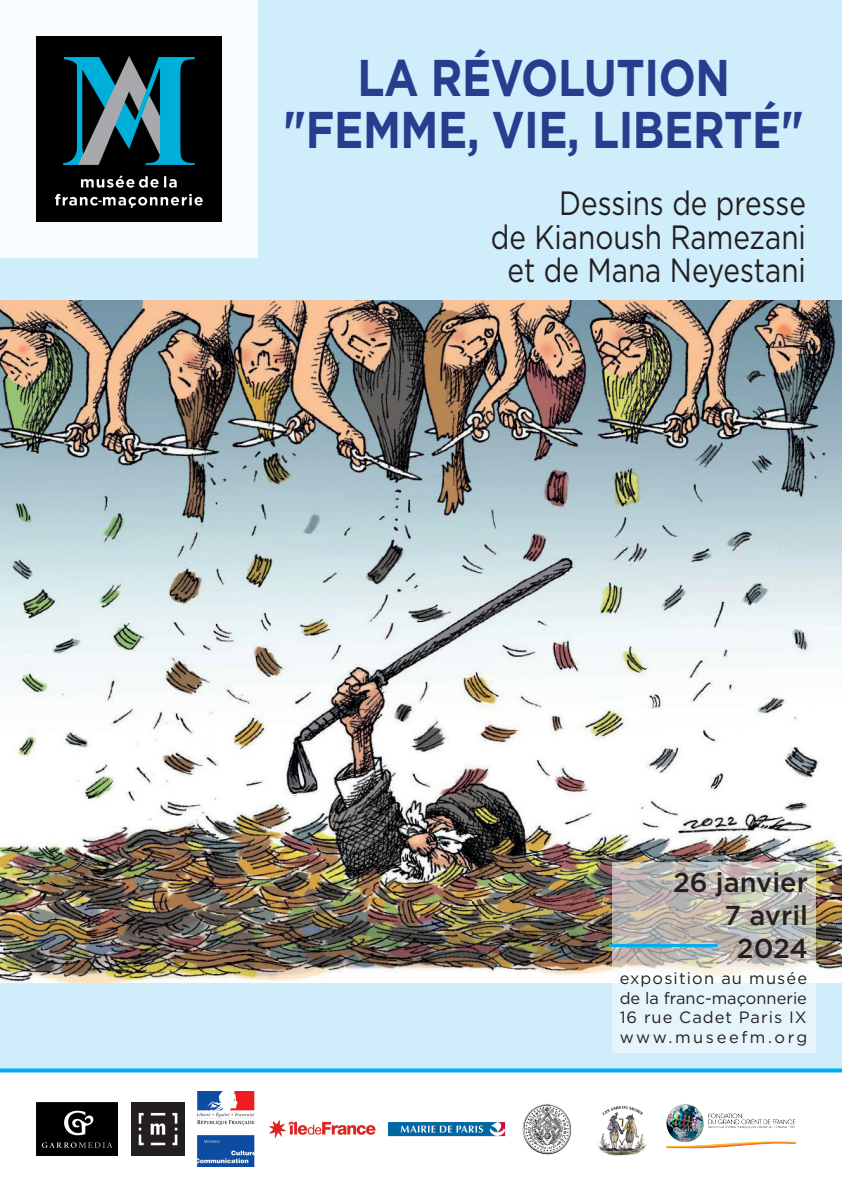
<style>
.page{position:relative;width:842px;height:1191px;background:#fff}
.page>*{position:absolute;margin:0;border:0;box-sizing:border-box;transform-origin:0 0}
.t1{font:700 51.6px/51.6px "Gotham";letter-spacing:-.01em;color:#253f8e;text-align:center;scale:.85 1}
.t2{font:33.6px/33.6px "Gotham";color:#231f20;text-align:right;scale:.83 1}
.t3{font:500 27.3px/32.8px "Gotham";color:#231f20;text-align:right}
.t4{font:16.4px/19.7px "Gotham";letter-spacing:.06em;color:#231f20;text-align:justify}
</style>
<div class="page">
<div style="left:0;top:0;width:842px;height:1070px;background:#cfedfb"></div>
<div style="left:0;top:0;width:257px;height:257px;background:#f9fcfe"></div>
<img style="left:36px;top:36px;width:186px;height:185px">
<img style="left:522px;top:1103px;width:50px;height:52px">
<img style="left:387px;top:1122px;width:118px;height:14px">
<img style="left:132px;top:1102px;width:52px;height:54px">
<img style="left:269px;top:1120px;width:107px;height:18px">
<img style="left:597px;top:1106px;width:50px;height:50px">
<img style="left:197px;top:1091px;width:58px;height:75px">
<img style="left:666px;top:1104px;width:130px;height:45px">
<svg style="left:0;top:1068px;width:842px;height:4px;background:#18b5f0"></svg>
<img style="left:0;top:300px;width:842px;height:682px">
<svg style="left:612px;top:862px;width:204px;height:191px;background:#d2d5d3"></svg>
<hr style="left:609px;top:944px;width:108px;height:3px;background:#00aeef">
<img style="left:36px;top:1102px;width:82px;height:54px">
<h1 class="t1" style="left:284px;top:52px;width:613px">LA RÉVOLUTION "FEMME, VIE, LIBERTÉ"</h1>
<h2 class="t2" style="left:491px;top:188px;width:381px">Dessins de presse<br>de Kianoush Ramezani et de Mana Neyestani</h2>
<h3 class="t3" style="left:673px;top:867px;width:136px">26 janvier<br>7 avril<br>2024</h3>
<p class="t4" style="left:620px;top:969px;width:189px">exposition au musée de la franc-maçonnerie 16 rue Cadet Paris IX www.museefm.org</p>
</div>
